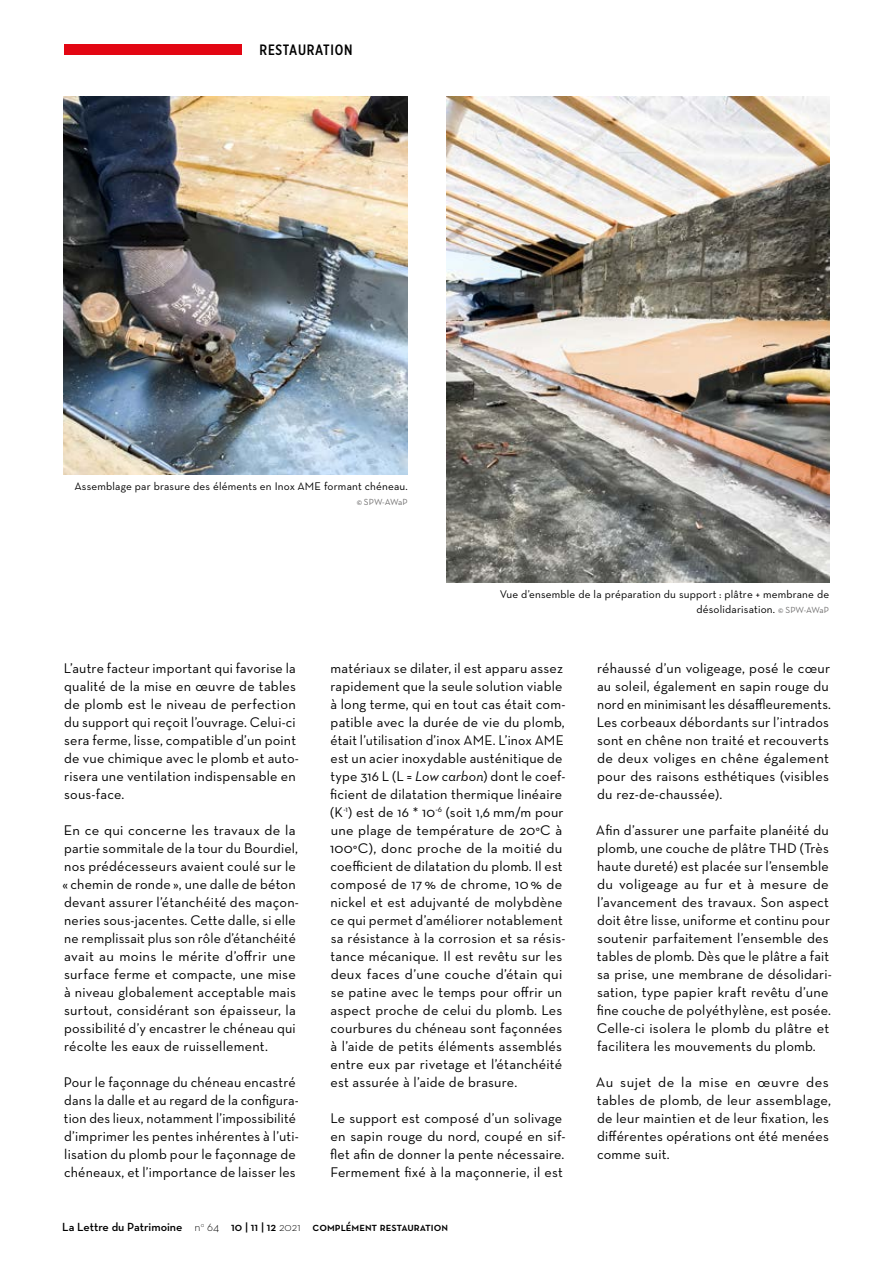
<style>
.page{position:relative;width:893px;height:1263px;background:#fff}
.page>*{position:absolute;margin:0;border:0;box-sizing:border-box;transform-origin:0 0}
.t1{font:500 15px "Gotham X Narrow";letter-spacing:.05em;color:#000}
.t2{font:14.25px/18px "Neutra Text";letter-spacing:.015em;color:#000}
.t3{font:600 12px "Neutra Text";color:#000}
.t4{font:11.25px/15px "Neutra Text";letter-spacing:.015em;color:#000;text-align:right}
.t5{font:9px "Neutra Text";letter-spacing:.005em;color:#706f6f}
.s1{font-size:9px;color:#706f6f}
.s2{font-style:italic}
.s3{font-weight:300}
.s4{font-family:"Neutra Text Demi SC";font-weight:400}
</style>
<div class="page">
<img style="left:64px;top:97px;width:344px;height:378px">
<img style="left:446px;top:97px;width:383px;height:486px">
<div style="left:64px;top:44px;width:178px;height:11px;background:#e30613"></div>
<p class="t1" style="left:260px;top:40px;width:94px">RESTAURATION</p>
<p class="t4" style="left:75px;top:478px;width:335px">Assemblage par brasure des éléments en Inox AME formant chéneau.</p>
<p class="t5" style="left:357px;top:496px;width:53px">© SPW-AWaP</p>
<p class="t4" style="left:500px;top:586px;width:331px">Vue d’ensemble de la préparation du support : plâtre + membrane de désolidarisation. <span class="s1">© SPW-AWaP</span></p>
<p class="t2" style="left:64px;top:659px;width:237px">L’autre facteur important qui favorise la qualité de la mise en œuvre de tables de plomb est le niveau de perfection du support qui reçoit l’ouvrage. Celui-ci sera ferme, lisse, compatible d’un point de vue chimique avec le plomb et auto&shy;risera une ventilation indispensable en sous-face.</p>
<p class="t2" style="left:63px;top:821px;width:238px">En ce qui concerne les travaux de la partie sommitale de la tour du Bourdiel, nos prédécesseurs avaient coulé sur le « chemin de ronde », une dalle de béton devant assurer l’étanchéité des maçon&shy;neries sous-jacentes. Cette dalle, si elle ne remplissait plus son rôle d’étanchéité avait au moins le mérite d’offrir une surface ferme et compacte, une mise à niveau globalement acceptable mais surtout, considérant son épaisseur, la possibilité d’y encastrer le chéneau qui récolte les eaux de ruissellement.</p>
<p class="t2" style="left:64px;top:1073px;width:237px">Pour le façonnage du chéneau encastré dans la dalle et au regard de la configura&shy;tion des lieux, notamment l’impossibilité d’imprimer les pentes inhérentes à l’uti&shy;lisation du plomb pour le façonnage de chéneaux, et l’importance de laisser les</p>
<p class="t2" style="left:330px;top:659px;width:237px">matériaux se dilater, il est apparu assez rapidement que la seule solution viable à long terme, qui en tout cas était com&shy;patible avec la durée de vie du plomb, était l’utilisation d’inox AME. L’inox AME est un acier inoxydable austénitique de type 316 L (L = <span class="s2">Low carbon</span>) dont le coef&shy;ficient de dilatation thermique linéaire (K<sup>-1</sup>) est de 16 * 10<sup>-6</sup> (soit 1,6 mm/m pour une plage de température de 20°C à 100°C), donc proche de la moitié du coefficient de dilatation du plomb. Il est composé de 17 % de chrome, 10 % de nickel et est adujvanté de molybdène ce qui permet d’améliorer notablement sa résistance à la corrosion et sa résis&shy;tance mécanique. Il est revêtu sur les deux faces d’une couche d’étain qui se patine avec le temps pour offrir un aspect proche de celui du plomb. Les courbures du chéneau sont façonnées à l’aide de petits éléments assemblés entre eux par rivetage et l’étanchéité est assurée à l’aide de brasure.</p>
<p class="t2" style="left:330px;top:1109px;width:237px">Le support est composé d’un solivage en sapin rouge du nord, coupé en sif&shy;flet afin de donner la pente nécessaire.<br>Fermement fixé à la maçonnerie, il est</p>
<p class="t3" style="left:62px;top:1219px;width:387px">La Lettre du Patrimoine <span class="s3">n</span><sup>o</sup> <span class="s3">64</span> 10 | 11 | 12 <span class="s3">2021</span> <span class="s4">complément restauration</span></p>
<p class="t2" style="left:597px;top:659px;width:236px">réhaussé d’un voligeage, posé le cœur au soleil, également en sapin rouge du nord en minimisant les désaffleurements.<br>Les corbeaux débordants sur l’intrados sont en chêne non traité et recouverts de deux voliges en chêne également pour des raisons esthétiques (visibles du rez-de-chaussée).</p>
<p class="t2" style="left:596px;top:821px;width:237px">Afin d’assurer une parfaite planéité du plomb, une couche de plâtre THD (Très haute dureté) est placée sur l’ensemble du voligeage au fur et à mesure de l’avancement des travaux. Son aspect doit être lisse, uniforme et continu pour soutenir parfaitement l’ensemble des tables de plomb. Dès que le plâtre a fait sa prise, une membrane de désolidari&shy;sation, type papier kraft revêtu d’une fine couche de polyéthylène, est posée.<br>Celle-ci isolera le plomb du plâtre et facilitera les mouvements du plomb.</p>
<p class="t2" style="left:596px;top:1073px;width:237px">Au sujet de la mise en œuvre des tables de plomb, de leur assemblage, de leur maintien et de leur fixation, les différentes opérations ont été menées comme suit.</p>
</div>
